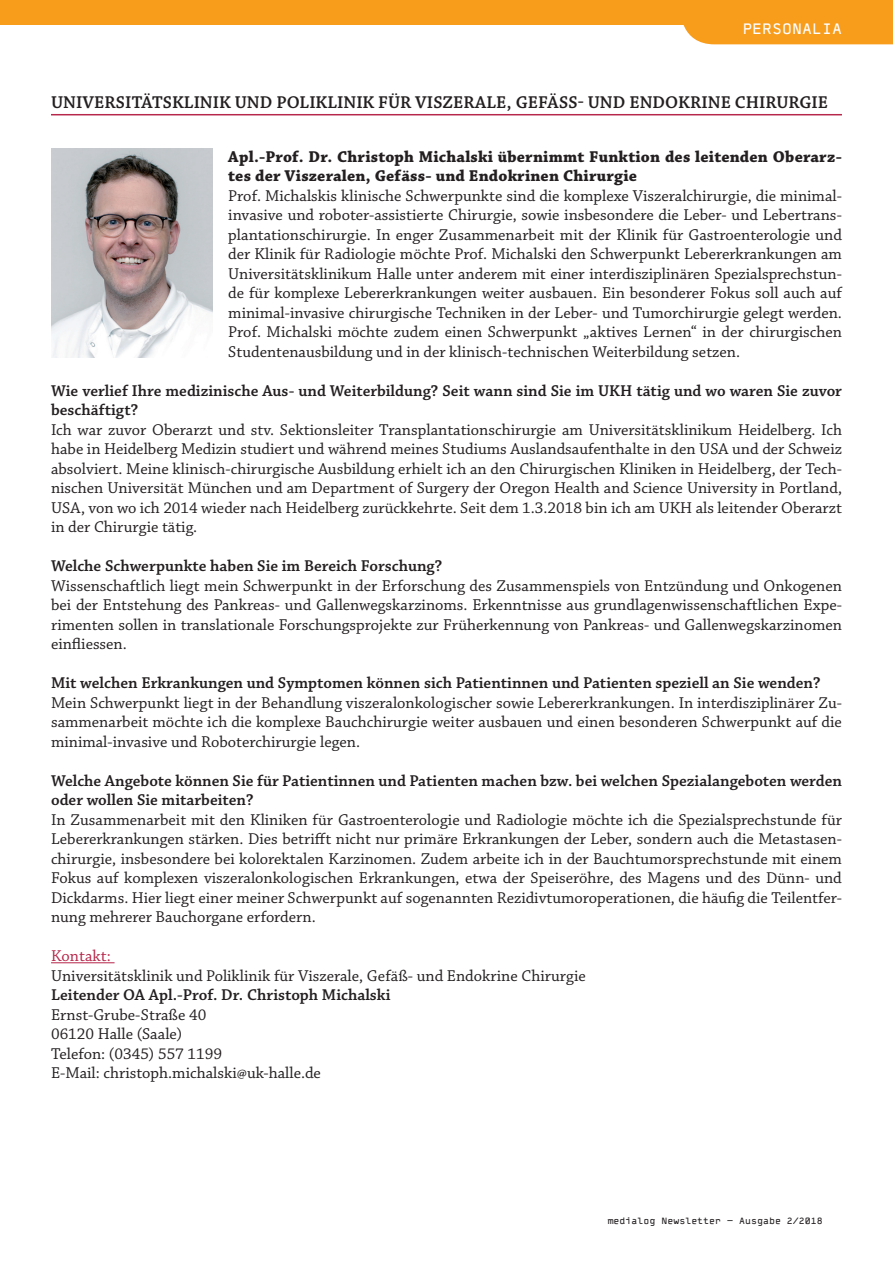
<style>
.page{position:relative;width:893px;height:1263px;background:#fff}
.page>*{position:absolute;margin:0;border:0;box-sizing:border-box;transform-origin:0 0}
.t1{font:600 18px "Chaparral Pro";color:#231f20}
.t2{font:16.5px/19.5px "Chaparral Pro";color:#231f20;text-align:justify}
.t3{font:600 16.5px/19.5px "Chaparral Pro";color:#231f20}
.t4{font:700 16.5px/19.5px "Chaparral Pro";letter-spacing:.01em;color:#231f20}
.t5{font:16.5px "Chaparral Pro";color:#b6274b}
.t6{font:15px "Typestar OCR";color:#fff}
.t7{font:9px "Typestar OCR";color:#231f20}
</style>
<div class="page">
<div style="left:0;top:0;width:893px;height:25px;background:#f89c1c"></div>
<div style="left:683px;top:25px;width:210px;height:19px;background:#f89c1c"></div>
<hr style="left:51px;top:114px;width:791px;height:1px;background:#b6274b">
<hr style="left:51px;top:962px;width:64px;height:1px;background:#b6274b">
<img style="left:51px;top:148px;width:161px;height:210px">
<p class="t6" style="left:742px;top:19px;width:101px">PERSONALIA</p>
<p class="t1" style="left:51px;top:92px;width:778px">UNIVERSITÄTSKLINIK UND POLIKLINIK FÜR VISZERALE, GEFÄSS- UND ENDOKRINE CHIRURGIE</p>
<p class="t4" style="left:228px;top:147px;width:615px">Apl.-Prof. Dr. Christoph Michalski übernimmt Funktion des leitenden Oberarz&shy;tes der Viszeralen, Gefäss- und Endokrinen Chirurgie</p>
<p class="t2" style="left:228px;top:186px;width:615px">Prof. Michalskis klinische Schwerpunkte sind die komplexe Viszeralchirurgie, die minimal&shy;invasive und roboter-assistierte Chirurgie, sowie insbesondere die Leber- und Lebertrans&shy;plantationschirurgie. In enger Zusammenarbeit mit der Klinik für Gastroenterologie und der Klinik für Radiologie möchte Prof. Michalski den Schwerpunkt Lebererkrankungen am Universitätsklinikum Halle unter anderem mit einer interdisziplinären Spezialsprechstun&shy;de für komplexe Lebererkrankungen weiter ausbauen. Ein besonderer Fokus soll auch auf minimal-invasive chirurgische Techniken in der Leber- und Tumorchirurgie gelegt werden.<br>Prof. Michalski möchte zudem einen Schwerpunkt „aktives Lernen“ in der chirurgischen Studentenausbildung und in der klinisch-technischen Weiterbildung setzen.</p>
<p class="t3" style="left:51px;top:381px;width:792px">Wie verlief Ihre medizinische Aus- und Weiterbildung? Seit wann sind Sie im UKH tätig und wo waren Sie zuvor beschäftigt?</p>
<p class="t2" style="left:51px;top:420px;width:792px">Ich war zuvor Oberarzt und stv. Sektionsleiter Transplantationschirurgie am Universitätsklinikum Heidelberg. Ich habe in Heidelberg Medizin studiert und während meines Studiums Auslandsaufenthalte in den USA und der Schweiz absolviert. Meine klinisch-chirurgische Ausbildung erhielt ich an den Chirurgischen Kliniken in Heidelberg, der Tech&shy;nischen Universität München und am Department of Surgery der Oregon Health and Science University in Portland, USA, von wo ich 2014 wieder nach Heidelberg zurückkehrte. Seit dem 1.3.2018 bin ich am UKH als leitender Oberarzt in der Chirurgie tätig.</p>
<p class="t3" style="left:51px;top:557px;width:393px">Welche Schwerpunkte haben Sie im Bereich Forschung?</p>
<p class="t2" style="left:51px;top:576px;width:792px">Wissenschaftlich liegt mein Schwerpunkt in der Erforschung des Zusammenspiels von Entzündung und Onkogenen bei der Entstehung des Pankreas- und Gallenwegskarzinoms. Erkenntnisse aus grundlagenwissenschaftlichen Expe&shy;rimenten sollen in translationale Forschungsprojekte zur Früherkennung von Pankreas- und Gallenwegskarzinomen einfliessen.</p>
<p class="t3" style="left:51px;top:674px;width:771px">Mit welchen Erkrankungen und Symptomen können sich Patientinnen und Patienten speziell an Sie wenden?</p>
<p class="t2" style="left:51px;top:693px;width:792px">Mein Schwerpunkt liegt in der Behandlung viszeralonkologischer sowie Lebererkrankungen. In interdisziplinärer Zu&shy;sammenarbeit möchte ich die komplexe Bauchchirurgie weiter ausbauen und einen besonderen Schwerpunkt auf die minimal-invasive und Roboterchirurgie legen.</p>
<p class="t3" style="left:51px;top:771px;width:792px">Welche Angebote können Sie für Patientinnen und Patienten machen bzw. bei welchen Spezialangeboten werden oder wollen Sie mitarbeiten?</p>
<p class="t2" style="left:51px;top:810px;width:792px">In Zusammenarbeit mit den Kliniken für Gastroenterologie und Radiologie möchte ich die Spezialsprechstunde für Lebererkrankungen stärken. Dies betrifft nicht nur primäre Erkrankungen der Leber, sondern auch die Metastasen&shy;chirurgie, insbesondere bei kolorektalen Karzinomen. Zudem arbeite ich in der Bauchtumorsprechstunde mit einem Fokus auf komplexen viszeralonkologischen Erkrankungen, etwa der Speiseröhre, des Magens und des Dünn- und Dickdarms. Hier liegt einer meiner Schwerpunkt auf sogenannten Rezidivtumoroperationen, die häufig die Teilentfer&shy;nung mehrerer Bauchorgane erfordern.</p>
<p class="t5" style="left:51px;top:947px;width:61px">Kontakt:</p>
<p class="t2" style="left:51px;top:966px;width:536px">Universitätsklinik und Poliklinik für Viszerale, Gefäß- und Endokrine Chirurgie</p>
<p class="t3" style="left:51px;top:986px;width:341px">Leitender OA Apl.-Prof. Dr. Christoph Michalski</p>
<p class="t2" style="left:51px;top:1005px;width:271px;text-align:left">Ernst-Grube-Straße 40<br>06120 Halle (Saale)<br>Telefon: (0345) 557 1199<br>E-Mail: christoph.michalski@uk-halle.de</p>
<p class="t7" style="left:608px;top:1215px;width:217px">medialog Newsletter - Ausgabe 2/2018</p>
</div>
